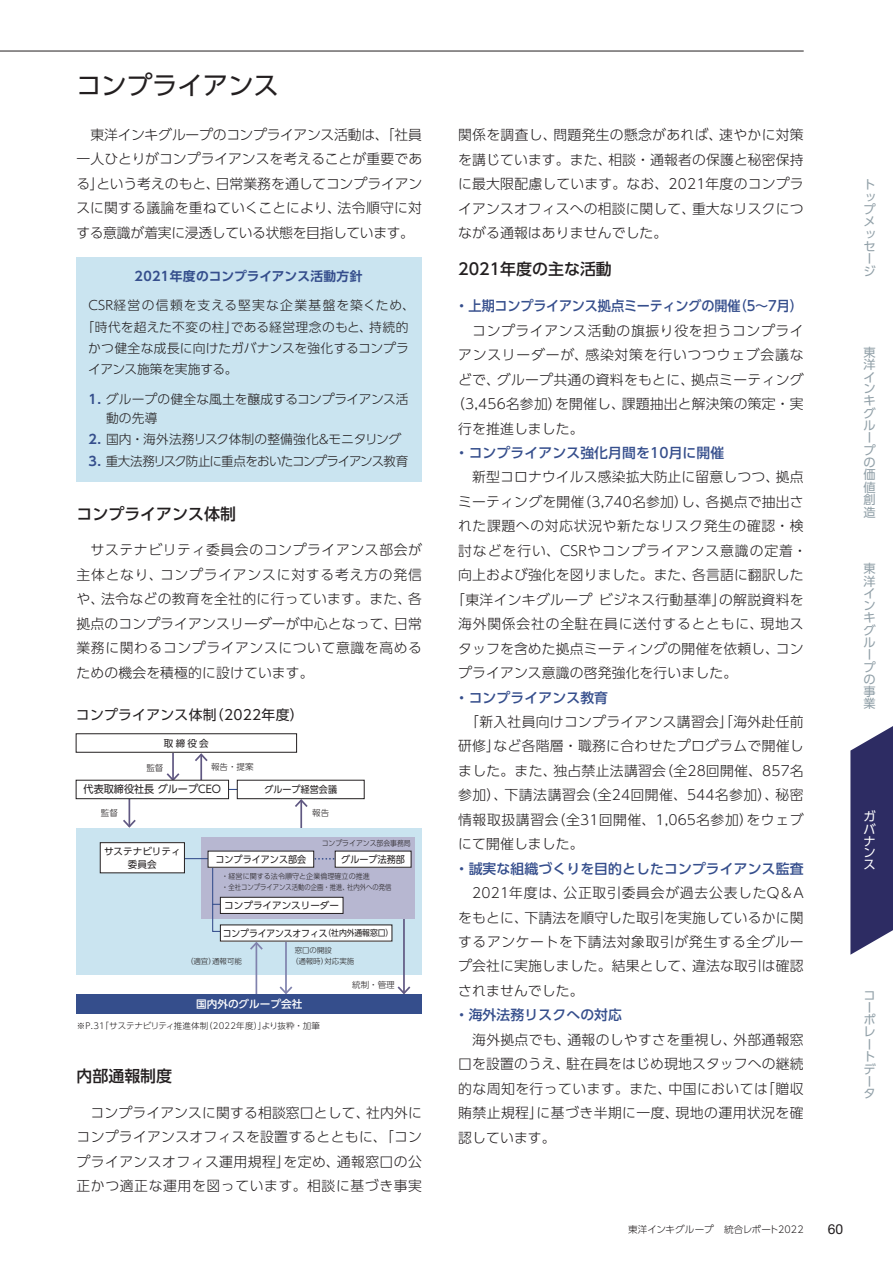
<style>
.page{position:relative;width:893px;height:1263px;background:#fff}
.page>*{position:absolute;margin:0;border:0;box-sizing:border-box;transform-origin:0 0}
.t1{font:25.5px "UD Shin Go Pro";letter-spacing:-.01em;color:#231f20}
.t2{font:500 15.9px "UD Shin Go Pro";color:#231f20}
.t3{font:300 13.8px/24.5px "UD Shin Go Pro";letter-spacing:.02em;color:#231f20;text-align:justify}
.t4{font:500 13.8px "UD Shin Go Pro";letter-spacing:.01em;color:#354e8c}
.t5{font:300 13.8px "UD Shin Go Pro";letter-spacing:.055em;color:#231f20}
.t6{font:300 13.8px "UD Shin Go Pro";letter-spacing:.045em;color:#231f20}
.t7{font:500 13.8px "UD Shin Go Pro";letter-spacing:-.015em;color:#354e8c}
.t8{font:300 13.8px "UD Shin Go Pro";letter-spacing:.07em;color:#231f20}
.t9{font:13.8px "UD Shin Go Pro";letter-spacing:.02em;color:#231f20}
.t10{font:13.8px "Helvetica Neue LT Std";color:#231f20}
.t11{font:300 12.75px/19.2px "UD Shin Go Pro";letter-spacing:.01em;color:#231f20}
.t12{font:300 12.75px "UD Shin Go Pro";letter-spacing:-.07em;color:#231f20}
.t13{font:300 12.75px "UD Shin Go Pro";letter-spacing:.03em;color:#231f20}
.t14{font:300 12.75px "UD Shin Go Pro";letter-spacing:.08em;color:#231f20}
.t15{font:700 12.75px "UD Shin Go Pro De";letter-spacing:.025em;color:#354e8c}
.t16{font:300 12.75px "UD Shin Go Pro";letter-spacing:-.02em;color:#231f20}
.t17{font:12.15px/12.3px "UD Shin Go Pro";color:#91a0a8}
.t18{font:12.15px/11.9px "UD Shin Go Pro";color:#fff;text-align:justify}
.t19{font:10.65px "UD Shin Go Pro";color:#231f20;scale:.95 1}
.t20{font:500 10.65px "UD Shin Go Pro";color:#fff}
.t21{font:9.6px/12.8px "UD Shin Go Pro";color:#231f20;text-align:center}
.t22{font:9.6px "UD Shin Go Pro";color:#231f20;scale:.95 1}
.t23{font:9.6px "UD Shin Go Pro";color:#231f20;scale:.92 1}
.t24{font:300 9.6px "UD Shin Go Pro";letter-spacing:.005em;color:#231f20}
.t25{font:300 8.55px "UD Shin Go Pro";letter-spacing:.03em;color:#231f20}
.t26{font:300 8.55px "UD Shin Go Pro";color:#231f20}
.t27{font:300 7.5px/10.6px "UD Shin Go Pro";color:#231f20;scale:.95 1}
.t28{font:300 7.5px/10.6px "UD Shin Go Pro";color:#231f20}
.t29{font:300 7.5px "UD Shin Go Pro";color:#231f20;scale:.92 1}
.s1{font-family:"UD Shin Go Pro De";font-weight:700;color:#354e8c}
.s2{font-size:8.55px}
</style>
<div class="page">
<hr style="left:172px;top:743px;width:2px;height:37px;background:#605882">
<svg style="left:165px;top:771px;width:16px;height:9px"></svg>
<svg style="left:121px;top:799px;width:17px;height:29px"></svg>
<hr style="left:300px;top:800px;width:2px;height:29px;background:#605882">
<svg style="left:293px;top:799px;width:16px;height:10px"></svg>
<hr style="left:200px;top:754px;width:2px;height:37px;background:#605882">
<svg style="left:193px;top:752px;width:16px;height:11px"></svg>
<div style="left:77px;top:828px;width:345px;height:146px;background:#cae4f0"></div>
<hr style="left:403px;top:913px;width:2px;height:80px;background:#605882">
<svg style="left:397px;top:984px;width:14px;height:10px"></svg>
<div style="left:201px;top:837px;width:214px;height:81px;background:#b7b7d1"></div>
<svg style="left:314px;top:858px;width:21px;height:2px"></svg>
<hr style="left:168px;top:858px;width:78px;height:1px;background:#354e8c">
<svg style="left:212px;top:867px;width:23px;height:65px"></svg>
<div style="left:208px;top:851px;width:106px;height:16px;background:#fff"></div>
<div style="left:335px;top:851px;width:76px;height:16px;background:#fff"></div>
<hr style="left:285px;top:934px;width:2px;height:59px;background:#8082ad">
<svg style="left:279px;top:984px;width:14px;height:10px"></svg>
<hr style="left:256px;top:943px;width:1px;height:55px;background:#8082ad">
<svg style="left:248px;top:941px;width:17px;height:10px"></svg>
<div style="left:76px;top:780px;width:153px;height:19px;background:#fff"></div>
<div style="left:76px;top:780px;width:153px;height:19px;border:1px solid #231f20"></div>
<div style="left:237px;top:780px;width:127px;height:19px;border:1px solid #231f20"></div>
<div style="left:77px;top:994px;width:345px;height:19px;background:#354e8c"></div>
<div style="left:220px;top:897px;width:123px;height:16px;background:#fff"></div>
<div style="left:220px;top:897px;width:123px;height:17px;border:1px solid #231f20"></div>
<div style="left:220px;top:925px;width:172px;height:16px;background:#fff"></div>
<div style="left:76px;top:734px;width:221px;height:18px;background:#fff"></div>
<div style="left:76px;top:733px;width:221px;height:19px;border:1px solid #231f20"></div>
<div style="left:100px;top:843px;width:84px;height:30px;background:#fff"></div>
<div style="left:100px;top:842px;width:85px;height:31px;border:1px solid #231f20"></div>
<svg style="left:850px;top:726px;width:43px;height:229px;background:#454475"></svg>
<hr style="left:0;top:51px;width:804px;height:1px;background:#231f20">
<div style="left:76px;top:257px;width:345px;height:225px;background:#cae4f0"></div>
<h1 class="t1" style="left:76px;top:64px;width:204px">コンプライアンス</h1>
<p class="t3" style="left:76px;top:122px;width:347px;text-indent:14px">東洋インキグループのコンプライアンス活動は、「社員一人ひとりがコンプライアンスを考えることが重要である」という考えのもと、日常業務を通してコンプライアンスに関する議論を重ねていくことにより、法令順守に対する意識が着実に浸透している状態を目指しています。</p>
<p class="t15" style="left:135px;top:265px;width:229px">2021年度のコンプライアンス活動方針</p>
<p class="t14" style="left:89px;top:295px;width:328px">CSR経営の信頼を支える堅実な企業基盤を築くため、</p>
<p class="t13" style="left:82px;top:317px;width:328px">「時代を超えた不変の柱」である経営理念のもと、持続的</p>
<p class="t11" style="left:88px;top:338px;width:322px">かつ健全な成長に向けたガバナンスを強化するコンプラ</p>
<p class="t16" style="left:88px;top:359px;width:151px">イアンス施策を実施する。</p>
<p class="t11" style="left:106px;top:389px;width:304px;text-indent:-17px"><span class="s1">1.</span> グループの健全な風土を醸成するコンプライアンス活動の先導</p>
<p class="t11" style="left:89px;top:429px;width:314px"><span class="s1">2.</span> 国内・海外法務リスク体制の整備強化＆モニタリング</p>
<p class="t12" style="left:89px;top:450px;width:321px"><span class="s1">3.</span> 重大法務リスク防止に重点をおいたコンプライアンス教育</p>
<p class="t2" style="left:77px;top:501px;width:161px">コンプライアンス体制</p>
<p class="t3" style="left:77px;top:537px;width:347px;text-indent:14px">サステナビリティ委員会のコンプライアンス部会が主体となり、コンプライアンスに対する考え方の発信や、法令などの教育を全社的に行っています。また、各拠点のコンプライアンスリーダーが中心となって、日常業務に関わるコンプライアンスについて意識を高めるための機会を積極的に設けています。</p>
<p class="t9" style="left:76px;top:703px;width:236px">コンプライアンス体制（2022年度）　</p>
<p class="t21" style="left:140px;top:736px;width:93px">　　取締役会　　</p>
<p class="t26" style="left:146px;top:761px;width:19px">監督</p>
<p class="t26" style="left:211px;top:760px;width:44px">報告・提案</p>
<p class="t19" style="left:84px;top:781px;width:146px">代表取締役社長 グループCEO</p>
<p class="t22" style="left:264px;top:782px;width:78px">グループ経営会議</p>
<p class="t26" style="left:101px;top:806px;width:19px">監督</p>
<p class="t21" style="left:104px;top:845px;width:78px">サステナビリティ委員会</p>
<p class="t26" style="left:312px;top:806px;width:19px">報告</p>
<p class="t29" style="left:322px;top:837px;width:98px">コンプライアンス部会事務局</p>
<p class="t22" style="left:215px;top:851px;width:97px">コンプライアンス部会</p>
<p class="t22" style="left:341px;top:851px;width:68px">グループ法務部</p>
<p class="t27" style="left:221px;top:870px;width:180px">・経営に関する法令順守と企業倫理確立の推進<br>・全社コンプライアンス活動の企画・推進、社内外への発信</p>
<p class="t21" style="left:224px;top:899px;width:116px">コンプライアンスリーダー</p>
<p class="t23" style="left:223px;top:925px;width:187px">コンプライアンスオフィス<span class="s2">（社内外通報窓口）</span></p>
<p class="t28" style="left:186px;top:955px;width:57px">（適宜）通報可能</p>
<p class="t28" style="left:291px;top:944px;width:65px;text-indent:4px">窓口の開設<br>（通報時）対応実施</p>
<p class="t20" style="left:196px;top:995px;width:108px">国内外のグループ会社</p>
<p class="t26" style="left:352px;top:978px;width:44px">統制・管理</p>
<p class="t25" style="left:77px;top:1018px;width:245px">※P.31「サステナビリティ推進体制（2022年度）」より抜粋・加筆</p>
<p class="t2" style="left:77px;top:1063px;width:97px">内部通報制度</p>
<p class="t3" style="left:77px;top:1100px;width:347px;text-indent:14px">コンプライアンスに関する相談窓口として、社内外にコンプライアンスオフィスを設置するとともに、「コンプライアンスオフィス運用規程」を定め、通報窓口の公正かつ適正な運用を図っています。相談に基づき事実</p>
<p class="t3" style="left:458px;top:122px;width:347px">関係を調査し、問題発生の懸念があれば、速やかに対策を講じています。また、相談・通報者の保護と秘密保持に最大限配慮しています。なお、2021年度のコンプライアンスオフィスへの相談に関して、重大なリスクにつながる通報はありませんでした。</p>
<p class="t2" style="left:458px;top:256px;width:155px">2021年度の主な活動</p>
<p class="t7" style="left:455px;top:295px;width:350px">・上期コンプライアンス拠点ミーティングの開催（5〜7月）</p>
<p class="t6" style="left:472px;top:319px;width:333px">コンプライアンス活動の旗振り役を担うコンプライ</p>
<p class="t5" style="left:458px;top:344px;width:347px">アンスリーダーが、感染対策を行いつつウェブ会議な</p>
<p class="t3" style="left:458px;top:367px;width:347px">どで、グループ共通の資料をもとに、拠点ミーティング</p>
<p class="t3" style="left:451px;top:391px;width:354px">（3,456名参加）を開催し、課題抽出と解決策の策定・実</p>
<p class="t3" style="left:458px;top:416px;width:127px">行を推進しました。</p>
<p class="t4" style="left:455px;top:442px;width:271px">・コンプライアンス強化月間を10月に開催</p>
<p class="t3" style="left:472px;top:464px;width:333px">新型コロナウイルス感染拡大防止に留意しつつ、拠点</p>
<p class="t3" style="left:458px;top:489px;width:347px">ミーティングを開催（3,740名参加）し、各拠点で抽出さ</p>
<p class="t6" style="left:458px;top:515px;width:347px">れた課題への対応状況や新たなリスク発生の確認・検</p>
<p class="t8" style="left:458px;top:539px;width:350px">討などを行い、CSRやコンプライアンス意識の定着・</p>
<p class="t3" style="left:458px;top:562px;width:347px">向上および強化を図りました。また、各言語に翻訳した</p>
<p class="t3" style="left:451px;top:587px;width:354px">「東洋インキグループビジネス行動基準」の解説資料を</p>
<p class="t5" style="left:458px;top:613px;width:347px">海外関係会社の全駐在員に送付するとともに、現地ス</p>
<p class="t3" style="left:458px;top:636px;width:347px">タッフを含めた拠点ミーティングの開催を依頼し、コン</p>
<p class="t3" style="left:458px;top:660px;width:281px">プライアンス意識の啓発強化を行いました。</p>
<p class="t4" style="left:455px;top:686px;width:155px">・コンプライアンス教育</p>
<p class="t3" style="left:458px;top:709px;width:347px;text-indent:7px">「新入社員向けコンプライアンス講習会」「海外赴任前研修」など各階層・職務に合わせたプログラムで開催しました。また、独占禁止法講習会（全28回開催、857名参加）、下請法講習会（全24回開催、544名参加）、秘密情報取扱講習会（全31回開催、1,065名参加）をウェブにて開催しました。</p>
<p class="t4" style="left:455px;top:857px;width:350px">・誠実な組織づくりを目的としたコンプライアンス監査</p>
<p class="t3" style="left:458px;top:880px;width:347px;text-indent:14px">2021年度は、公正取引委員会が過去公表したQ＆Aをもとに、下請法を順守した取引を実施しているかに関するアンケートを下請法対象取引が発生する全グループ会社に実施しました。結果として、違法な取引は確認されませんでした。</p>
<p class="t4" style="left:455px;top:1004px;width:169px">・海外法務リスクへの対応</p>
<p class="t3" style="left:458px;top:1027px;width:347px;text-indent:14px">海外拠点でも、通報のしやすさを重視し、外部通報窓口を設置のうえ、駐在員をはじめ現地スタッフへの継続的な周知を行っています。また、中国においては「贈収賄禁止規程」に基づき半期に一度、現地の運用状況を確認しています。</p>
<p class="t17" style="left:863px;top:178px;width:14px">トップメッセージ</p>
<p class="t17" style="left:863px;top:345px;width:14px">東洋インキグループの価値創造</p>
<p class="t17" style="left:863px;top:562px;width:14px">東洋インキグループの事業</p>
<p class="t18" style="left:863px;top:810px;width:14px">ガバナンス</p>
<p class="t17" style="left:863px;top:988px;width:14px">コーポレートデータ</p>
<p class="t24" style="left:628px;top:1222px;width:177px">東洋インキグループ　統合レポート2022</p>
<p class="t10" style="left:828px;top:1221px;width:17px">60</p>
</div>
